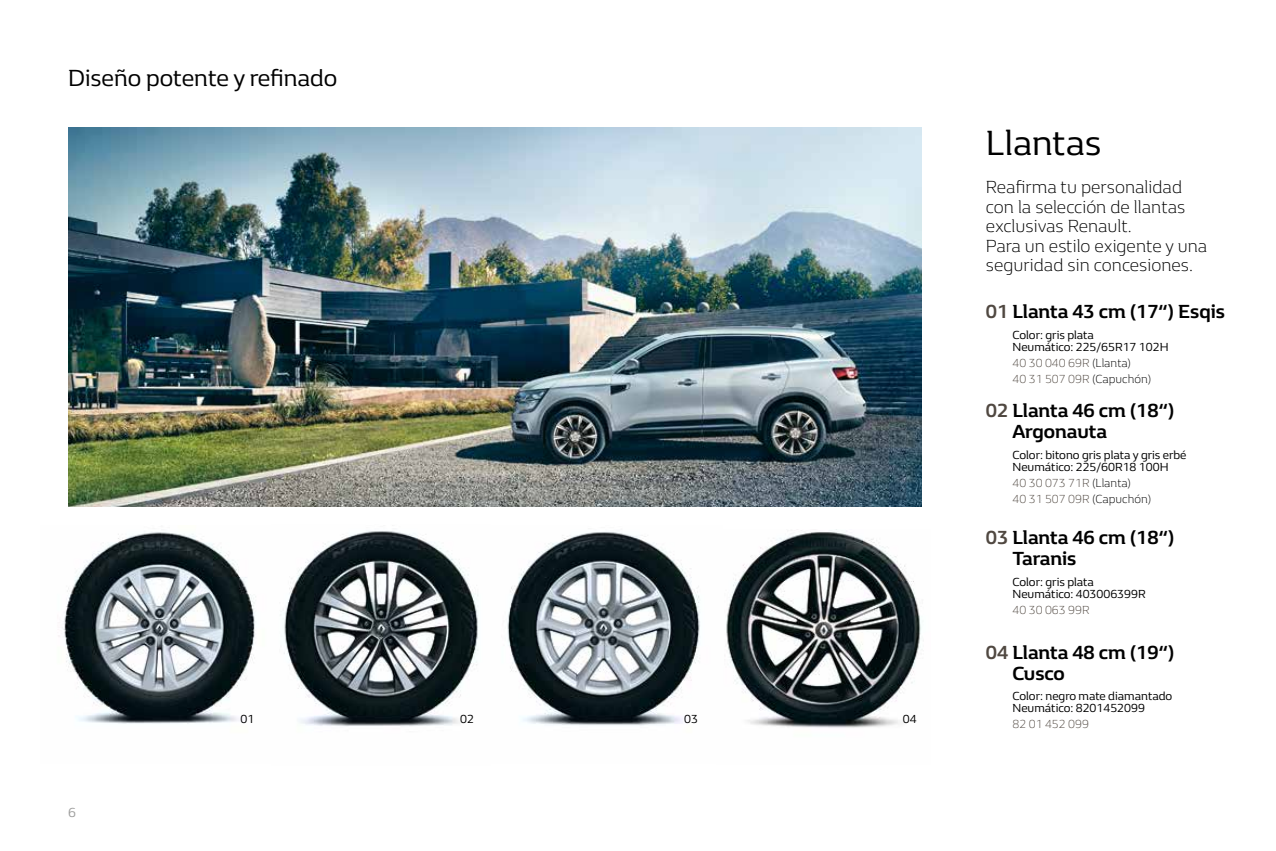
<style>
.page{position:relative;width:1276px;height:851px;background:#fff}
.page>*{position:absolute;margin:0;border:0;box-sizing:border-box;transform-origin:0 0}
.t1{font:36px "Renault Life";color:#000}
.t2{font:24px "Renault Life";color:#000}
.t3{font:700 19.5px/21px "Renault Life";color:#000}
.t4{font:300 18px/19.5px "Renault Life";color:#000}
.t5{font:13.5px "Renault Life";color:#9d9d9c}
.t6{font:12px/12px "Renault Life";color:#000}
.t7{font:300 12px/16.2px "Renault Life";color:#504841}
.s1{color:#504841}
.s2{color:#000}
</style>
<div class="page">
<img style="left:68px;top:128px;width:854px;height:378px">
<img style="left:507px;top:532px;width:193px;height:194px">
<img style="left:726px;top:529px;width:195px;height:199px">
<img style="left:58px;top:532px;width:198px;height:192px">
<img style="left:284px;top:531px;width:194px;height:195px">
<h2 class="t2" style="left:68px;top:62px;width:271px">Diseño potente y refinado</h2>
<p class="t5" style="left:68px;top:803px;width:9px">6</p>
<p class="t6" style="left:240px;top:712px;width:15px">01</p>
<p class="t6" style="left:460px;top:712px;width:15px">02</p>
<p class="t6" style="left:684px;top:712px;width:15px">03</p>
<p class="t6" style="left:903px;top:712px;width:15px">04</p>
<h1 class="t1" style="left:986px;top:119px;width:117px">Llantas</h1>
<h3 class="t4" style="left:986px;top:177px;width:223px">Reafirma tu personalidad con la selección de llantas exclusivas Renault.<br>Para un estilo exigente y una seguridad sin concesiones.</h3>
<h3 class="t3" style="left:986px;top:300px;width:240px"><span class="s1">01</span> Llanta 43 cm (17“) Esqis</h3>
<p class="t6" style="left:1012px;top:328px;width:158px">Color: gris plata<br>Neumático: 225/65R17 102H</p>
<p class="t7" style="left:1012px;top:354px;width:140px">40 30 040 69R <span class="s2">(Llanta)<br></span>40 31 507 09R <span class="s2">(Capuchón)</span></p>
<h3 class="t3" style="left:1012px;top:399px;width:164px;text-indent:-26px"><span class="s1">02</span> Llanta 46 cm (18“)<br>Argonauta</h3>
<p class="t6" style="left:1012px;top:448px;width:176px">Color: bitono gris plata y gris erbé<br>Neumático: 225/60R18 100H</p>
<p class="t7" style="left:1012px;top:474px;width:140px">40 30 073 71R <span class="s2">(Llanta)<br></span>40 31 507 09R <span class="s2">(Capuchón)</span></p>
<h3 class="t3" style="left:1012px;top:526px;width:164px;text-indent:-26px"><span class="s1">03</span> Llanta 46 cm (18“)<br>Taranis</h3>
<p class="t6" style="left:1012px;top:575px;width:135px">Color: gris plata<br>Neumático: 403006399R</p>
<p class="t7" style="left:1012px;top:601px;width:79px">40 30 063 99R</p>
<h3 class="t3" style="left:1012px;top:640px;width:164px;text-indent:-26px"><span class="s1">04</span> Llanta 48 cm (19“)<br>Cusco</h3>
<p class="t6" style="left:1012px;top:689px;width:161px">Color: negro mate diamantado<br>Neumático: 8201452099</p>
<p class="t7" style="left:1012px;top:715px;width:78px">82 01 452 099</p>
</div>
